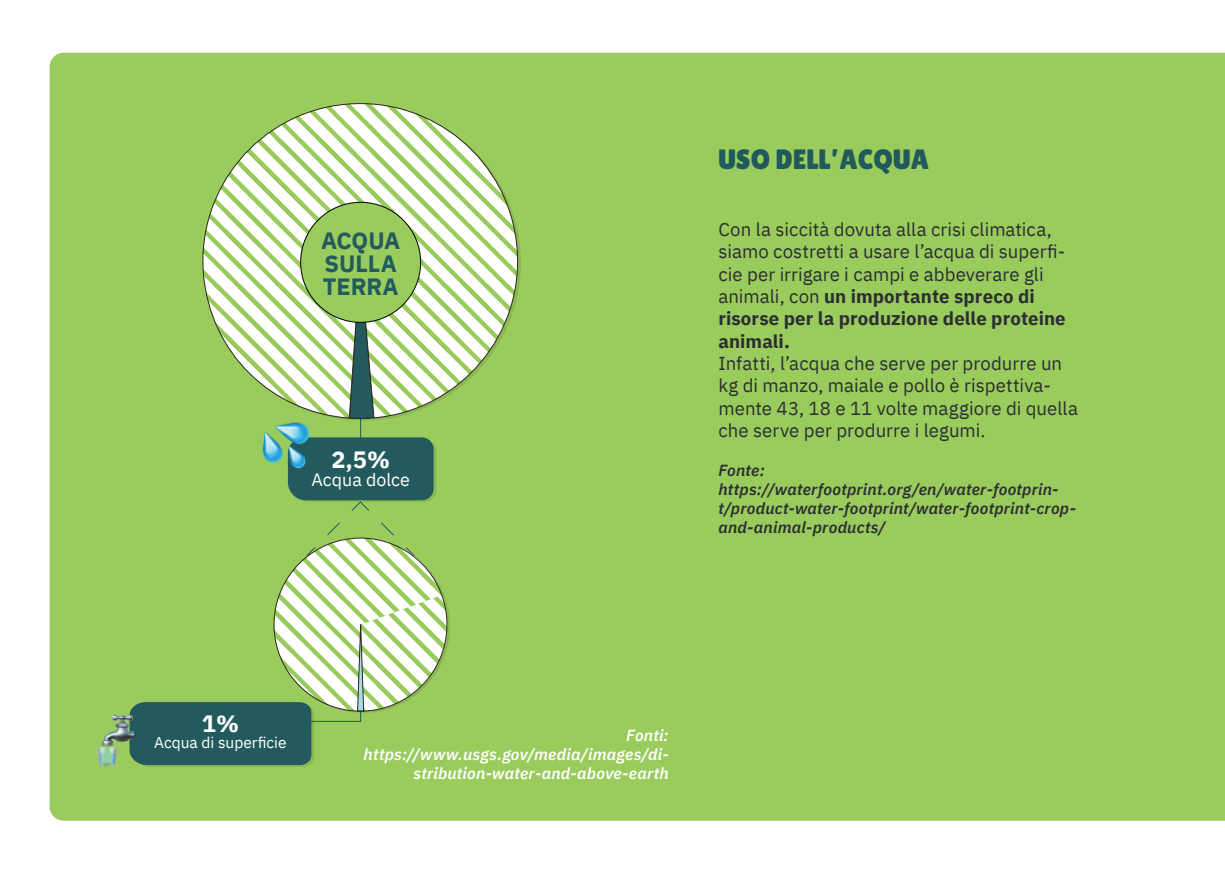
<style>
.page{position:relative;width:1225px;height:874px;background:#fff}
.page>*{position:absolute;margin:0;border:0;box-sizing:border-box;transform-origin:0 0}
.t1{font:28px "Lilita One";color:#205a5c}
.t2{font:700 23.6px/22.8px "IBM Plex Sans";color:#235a5d}
.t3{font:700 23.6px "IBM Plex Sans";color:#fff}
.t4{font:18.6px/22.4px "IBM Plex Sans";letter-spacing:.005em;color:#2b2e32}
.t5{font:17.8px "IBM Plex Sans";color:#fff}
.t6{font:italic 600 16px/19.2px "IBM Plex Sans";letter-spacing:.015em;color:#2b2e32}
.t7{font:italic 600 16px/19.2px "IBM Plex Sans";letter-spacing:.015em;color:#fff;text-align:right}
.t8{font:15.6px "IBM Plex Sans";color:#fff}
.s1{font-weight:700}
</style>
<div class="page">
<div style="left:50px;top:53px;width:1175px;height:767px;background:#9acb5d"></div>
<hr style="left:360px;top:388px;width:1px;height:62px;background:#235a5d">
<svg style="left:196px;top:97px;width:328px;height:321px"></svg>
<div style="left:301px;top:202px;width:119px;height:120px;background:#9acb5d;border-radius:60px"></div>
<svg style="left:129px;top:437px;width:329px;height:329px;background:#91bc74"></svg>
<img style="left:82px;top:713px;width:52px;height:52px">
<img style="left:259px;top:417px;width:52px;height:51px">
<p class="t2" style="left:321px;top:227px;width:81px">ACQUA<br>SULLA<br>TERRA</p>
<p class="t3" style="left:331px;top:440px;width:60px">2,5%</p>
<p class="t5" style="left:311px;top:465px;width:100px">Acqua dolce</p>
<h1 class="t1" style="left:718px;top:143px;width:212px">USO DELL’ACQUA</h1>
<p class="t4" style="left:718px;top:216px;width:349px">Con la siccità dovuta alla crisi climatica, siamo costretti a usare l’acqua di superfi&shy;cie per irrigare i campi e abbeverare gli animali, con <span class="s1">un importante spreco di risorse per la produzione delle proteine animali.</span></p>
<p class="t4" style="left:718px;top:350px;width:361px">Infatti, l’acqua che serve per produrre un kg di manzo, maiale e pollo è rispettiva&shy;mente 43, 18 e 11 volte maggiore di quella che serve per produrre i legumi.</p>
<p class="t6" style="left:718px;top:458px;width:359px">Fonte: https://waterfootprint.org/en/water-footprin&shy;t/product-water-footprint/water-footprint-crop&shy;and-animal-products/</p>
<p class="t3" style="left:202px;top:705px;width:39px">1%</p>
<p class="t8" style="left:154px;top:730px;width:134px">Acqua di superficie</p>
<p class="t7" style="left:363px;top:724px;width:307px">Fonti: https://www.usgs.gov/media/images/di&shy;stribution-water-and-above-earth</p>
</div>
